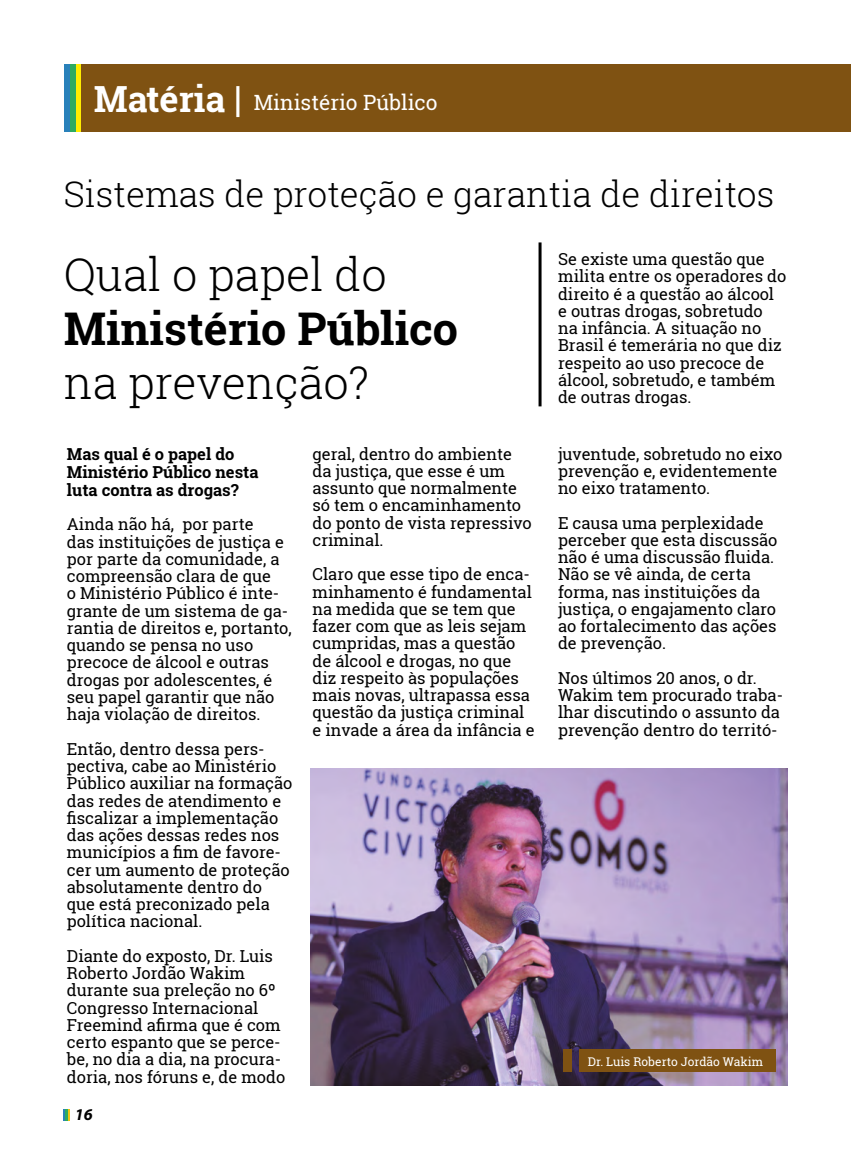
<style>
.page{position:relative;width:851px;height:1149px;background:#fff}
.page>*{position:absolute;margin:0;border:0;box-sizing:border-box;transform-origin:0 0}
.t1{font:300 45px "Roboto Slab";color:#000}
.t2{font:700 45px "Roboto Slab";color:#000}
.t3{font:300 35.25px "Roboto Slab";color:#000}
.t4{font:21px "Roboto Slab";color:#fff}
.t5{font:16.5px/17.2px "Roboto Slab";color:#000}
.t6{font:700 16.5px/18px "Roboto Slab";color:#000}
.t7{font:italic 700 16.5px "Myriad Pro";color:#000}
.t8{font:12px "Roboto Slab";color:#fff}
.s1{font-weight:700;font-size:36px}
</style>
<div class="page">
<svg style="left:64px;top:1109px;width:6px;height:10px"></svg>
<div style="left:64px;top:64px;width:6px;height:67px;background:#2981ba"></div>
<div style="left:76px;top:64px;width:6px;height:67px;background:#ffed00"></div>
<div style="left:70px;top:64px;width:6px;height:67px;background:#2dab61"></div>
<div style="left:82px;top:64px;width:768px;height:67px;background:#7f5212"></div>
<img style="left:311px;top:768px;width:476px;height:316px">
<hr style="left:538px;top:242px;width:3px;height:164px;background:#000">
<div style="left:579px;top:1049px;width:196px;height:22px;background:#7f5212"></div>
<div style="left:563px;top:1049px;width:8px;height:22px;background:#7f5212"></div>
<p class="t4" style="left:94px;top:88px;width:345px"><span class="s1">Matéria |</span> Ministério Público</p>
<h2 class="t3" style="left:64px;top:170px;width:712px">Sistemas de proteção e garantia de direitos</h2>
<h1 class="t1" style="left:64px;top:244px;width:324px">Qual o papel do</h1>
<h1 class="t2" style="left:64px;top:298px;width:396px">Ministério Público</h1>
<h1 class="t1" style="left:64px;top:352px;width:307px">na prevenção?</h1>
<p class="t6" style="left:67px;top:444px;width:193px">Mas qual é o papel do<br>Ministério Público nesta luta contra as drogas?</p>
<p class="t5" style="left:67px;top:515px;width:226px">Ainda não há, por parte<br>das instituições de justiça e por parte da comunidade, a compreensão clara de que<br>o Ministério Público é inte&shy;grante de um sistema de ga&shy;rantia de direitos e, portanto, quando se pensa no uso precoce de álcool e outras drogas por adolescentes, é seu papel garantir que não haja violação de direitos.</p>
<p class="t5" style="left:67px;top:739px;width:227px">Então, dentro dessa pers&shy;pectiva, cabe ao Ministério<br>Público auxiliar na formação das redes de atendimento e fiscalizar a implementação das ações dessas redes nos municípios a fim de favore&shy;cer um aumento de proteção absolutamente dentro do que está preconizado pela política nacional.</p>
<p class="t5" style="left:67px;top:946px;width:220px">Diante do exposto, Dr. Luis<br>Roberto Jordão Wakim durante sua preleção no 6º<br>Congresso Internacional<br>Freemind afirma que é com certo espanto que se perce&shy;be, no dia a dia, na procura&shy;doria, nos fóruns e, de modo</p>
<p class="t7" style="left:75px;top:1103px;width:19px">16</p>
<p class="t5" style="left:312px;top:444px;width:221px">geral, dentro do ambiente da justiça, que esse é um assunto que normalmente só tem o encaminhamento do ponto de vista repressivo criminal.</p>
<p class="t5" style="left:312px;top:565px;width:224px">Claro que esse tipo de enca&shy;minhamento é fundamental na medida que se tem que fazer com que as leis sejam cumpridas, mas a questão de álcool e drogas, no que diz respeito às populações mais novas, ultrapassa essa questão da justiça criminal e invade a área da infância e</p>
<p class="t5" style="left:558px;top:250px;width:230px">Se existe uma questão que milita entre os operadores do direito é a questão ao álcool e outras drogas, sobretudo na infância. A situação no<br>Brasil é temerária no que diz respeito ao uso precoce de álcool, sobretudo, e também de outras drogas.</p>
<p class="t5" style="left:558px;top:444px;width:226px">juventude, sobretudo no eixo prevenção e, evidentemente no eixo tratamento.</p>
<p class="t5" style="left:558px;top:513px;width:221px">E causa uma perplexidade perceber que esta discussão não é uma discussão fluida.<br>Não se vê ainda, de certa forma, nas instituições da justiça, o engajamento claro ao fortalecimento das ações de prevenção.</p>
<p class="t5" style="left:558px;top:669px;width:226px">Nos últimos 20 anos, o dr.<br>Wakim tem procurado traba&shy;lhar discutindo o assunto da prevenção dentro do territó-</p>
<p class="t8" style="left:587px;top:1053px;width:177px">Dr. Luis Roberto Jordão Wakim</p>
</div>
